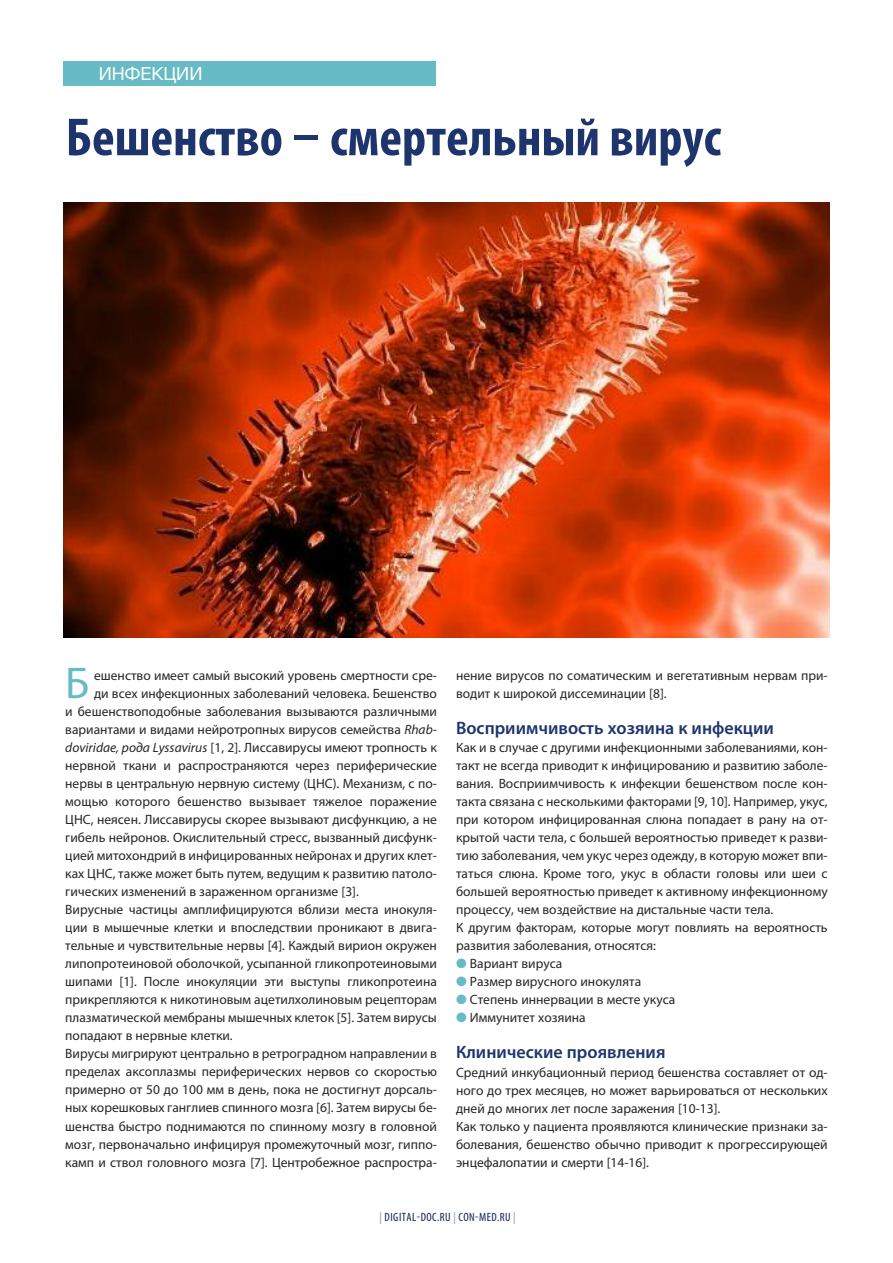
<style>
.page{position:relative;width:893px;height:1263px;background:#fff}
.page>*{position:absolute;margin:0;border:0;box-sizing:border-box;transform-origin:0 0}
.t1{font:700 condensed 54px "Myriad Pro";color:#1d356c}
.t2{font:44.7px "Myriad Pro";color:#67bbc4}
.t3{font:600 18px "Myriad Pro";color:#1d356c}
.t4{font:18px "Helvetica Neue";color:#fff}
.t5{font:13.5px/18px "Myriad Pro";color:#272526}
.t6{font:condensed 12px "Myriad Pro";letter-spacing:.04em;color:#11245a}
.s1{font-style:italic}
.s2{color:#67bbc4}
.s3{color:#8892ac}
</style>
<div class="page">
<div style="left:63px;top:61px;width:373px;height:25px;background:#67bbc4"></div>
<img style="left:64px;top:203px;width:765px;height:434px">
<h3 class="t4" style="left:99px;top:63px;width:105px">инфекции</h3>
<h1 class="t1" style="left:66px;top:118px;width:657px">Бешенство – смертельный вирус</h1>
<h2 class="t2" style="left:65px;top:667px;width:26px">Б</h2>
<p class="t5" style="left:94px;top:668px;width:344px">ешенство имеет самый высокий уровень смертности сре-</p>
<p class="t5" style="left:94px;top:686px;width:344px">ди всех инфекционных заболеваний человека. Бешенство</p>
<p class="t5" style="left:65px;top:704px;width:373px">и бешенствоподобные заболевания вызываются различными</p>
<p class="t5" style="left:65px;top:722px;width:373px">вариантами и видами нейротропных вирусов семейства <span class="s1">Rhab-</span></p>
<p class="t5" style="left:65px;top:740px;width:373px"><span class="s1">doviridae, рода Lyssavirus</span> [1, 2]. Лиссавирусы имеют тропность к</p>
<p class="t5" style="left:65px;top:758px;width:373px">нервной ткани и распространяются через периферические</p>
<p class="t5" style="left:65px;top:776px;width:373px">нервы в центральную нервную систему (ЦНС). Механизм, с по-</p>
<p class="t5" style="left:65px;top:794px;width:373px">мощью которого бешенство вызывает тяжелое поражение</p>
<p class="t5" style="left:65px;top:812px;width:373px">ЦНС, неясен. Лиссавирусы скорее вызывают дисфункцию, а не</p>
<p class="t5" style="left:65px;top:830px;width:373px">гибель нейронов. Окислительный стресс, вызванный дисфунк-</p>
<p class="t5" style="left:65px;top:848px;width:373px">цией митохондрий в инфицированных нейронах и других клет-</p>
<p class="t5" style="left:65px;top:866px;width:373px">ках ЦНС, также может быть путем, ведущим к развитию патоло-</p>
<p class="t5" style="left:65px;top:884px;width:295px">гических изменений в зараженном организме [3].</p>
<p class="t5" style="left:65px;top:902px;width:373px">Вирусные частицы амплифицируются вблизи места инокуля-</p>
<p class="t5" style="left:65px;top:920px;width:373px">ции в мышечные клетки и впоследствии проникают в двига-</p>
<p class="t5" style="left:65px;top:938px;width:373px">тельные и чувствительные нервы [4]. Каждый вирион окружен</p>
<p class="t5" style="left:65px;top:956px;width:373px">липопротеиновой оболочкой, усыпанной гликопротеиновыми</p>
<p class="t5" style="left:65px;top:974px;width:373px">шипами [1]. После инокуляции эти выступы гликопротеина</p>
<p class="t5" style="left:65px;top:992px;width:373px">прикрепляются к никотиновым ацетилхолиновым рецепторам</p>
<p class="t5" style="left:65px;top:1010px;width:373px">плазматической мембраны мышечных клеток [5]. Затем вирусы</p>
<p class="t5" style="left:65px;top:1028px;width:169px">попадают в нервные клетки.</p>
<p class="t5" style="left:65px;top:1046px;width:373px">Вирусы мигрируют центрально в ретроградном направлении в</p>
<p class="t5" style="left:65px;top:1064px;width:373px">пределах аксоплазмы периферических нервов со скоростью</p>
<p class="t5" style="left:65px;top:1082px;width:373px">примерно от 50 до 100 мм в день, пока не достигнут дорсаль-</p>
<p class="t5" style="left:65px;top:1100px;width:373px">ных корешковых ганглиев спинного мозга [6]. Затем вирусы бе-</p>
<p class="t5" style="left:65px;top:1118px;width:373px">шенства быстро поднимаются по спинному мозгу в головной</p>
<p class="t5" style="left:65px;top:1136px;width:373px">мозг, первоначально инфицируя промежуточный мозг, гиппо-</p>
<p class="t5" style="left:65px;top:1154px;width:373px">камп и ствол головного мозга [7]. Центробежное распростра-</p>
<p class="t5" style="left:456px;top:668px;width:373px">нение вирусов по соматическим и вегетативным нервам при&shy;водит к широкой диссеминации [8].</p>
<h3 class="t3" style="left:456px;top:722px;width:319px">Восприимчивость хозяина к инфекции</h3>
<p class="t5" style="left:456px;top:740px;width:373px">Как и в случае с другими инфекционными заболеваниями, кон&shy;такт не всегда приводит к инфицированию и развитию заболе&shy;вания. Восприимчивость к инфекции бешенством после кон&shy;такта связана с несколькими факторами [9, 10]. Например, укус, при котором инфицированная слюна попадает в рану на от&shy;крытой части тела, с большей вероятностью приведет к разви&shy;тию заболевания, чем укус через одежду, в которую может впи&shy;таться слюна. Кроме того, укус в области головы или шеи с большей вероятностью приведет к активному инфекционному процессу, чем воздействие на дистальные части тела.<br>К другим факторам, которые могут повлиять на вероятность развития заболевания, относятся:</p>
<p class="t5" style="left:456px;top:956px;width:108px"><span class="s2">●</span> Вариант вируса</p>
<p class="t5" style="left:456px;top:974px;width:187px"><span class="s2">●</span> Размер вирусного инокулята</p>
<p class="t5" style="left:456px;top:992px;width:221px"><span class="s2">●</span> Степень иннервации в месте укуса</p>
<p class="t5" style="left:456px;top:1010px;width:131px"><span class="s2">●</span> Иммунитет хозяина</p>
<h3 class="t3" style="left:456px;top:1046px;width:211px">Клинические проявления</h3>
<p class="t5" style="left:456px;top:1064px;width:373px">Средний инкубационный период бешенства составляет от од&shy;ного до трех месяцев, но может варьироваться от нескольких дней до многих лет после заражения [10-13].<br>Как только у пациента проявляются клинические признаки за&shy;болевания, бешенство обычно приводит к прогрессирующей энцефалопатии и смерти [14-16].</p>
<p class="t6" style="left:380px;top:1213px;width:138px"><span class="s3">|</span> DIGITAL-DOC.RU <span class="s3">|</span> CON-MED.RU <span class="s3">|</span></p>
</div>
